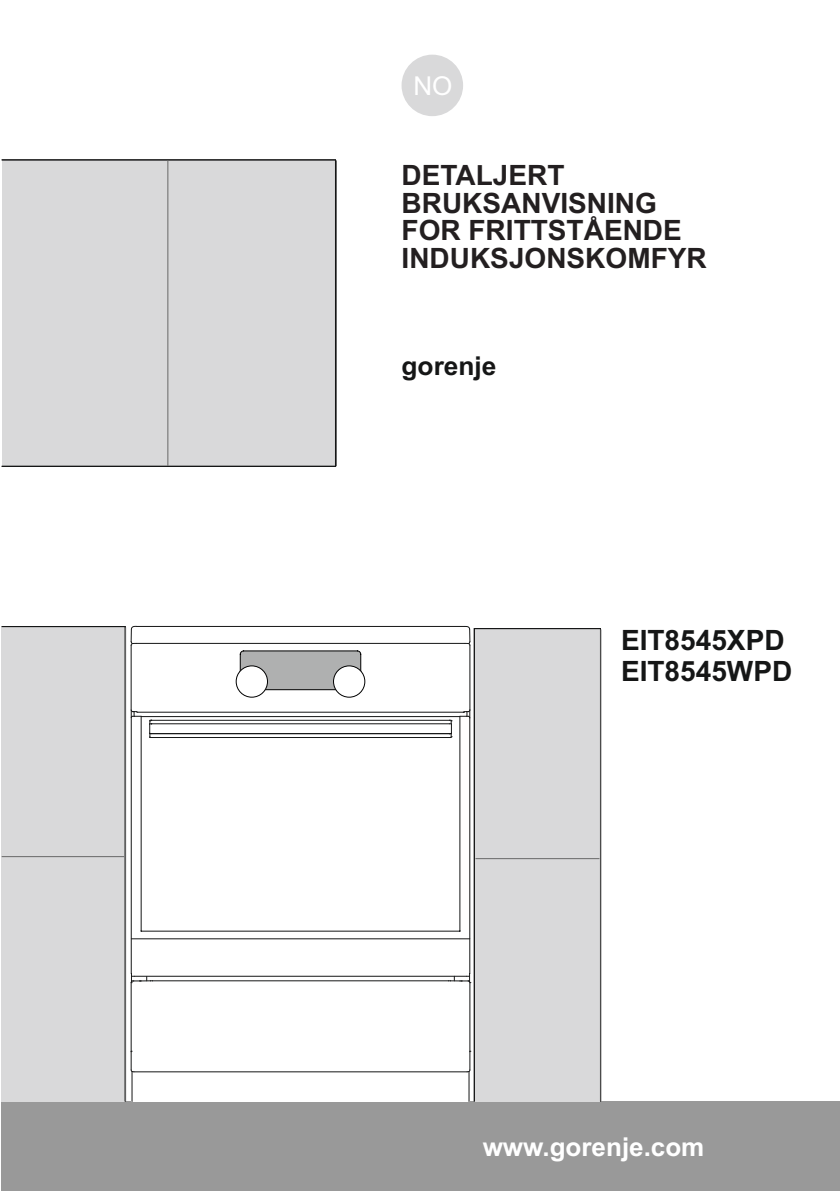
<style>
.page{position:relative;width:840px;height:1191px;background:#fff}
.page>*{position:absolute;margin:0;border:0;box-sizing:border-box;transform-origin:0 0}
.t1{font:700 28px/27.6px "Arial";color:#231f20}
.t2{font:700 28px/31.2px "Arial";color:#151616}
.t3{font:700 26px "Arial";color:#fff}
.t4{font:700 26px "Arial";color:#151616}
.t5{font:26px "Arial";color:#fff}
</style>
<div class="page">
<div style="left:2px;top:1101px;width:837px;height:90px;background:#999"></div>
<div style="left:2px;top:160px;width:333px;height:306px;background:#d9d9da"></div>
<div style="left:1px;top:159px;width:335px;height:308px;border:1px solid #151616"></div>
<hr style="left:336px;top:160px;width:1px;height:306px;background:#686868">
<hr style="left:167px;top:160px;width:1px;height:306px;background:#686868">
<div style="left:1px;top:626px;width:125px;height:476px;background:#d9d9da"></div>
<hr style="left:125px;top:627px;width:1px;height:474px;background:#686868">
<hr style="left:2px;top:856px;width:122px;height:1px;background:#686868">
<hr style="left:136px;top:626px;width:328px;height:1px;background:#151616">
<hr style="left:151px;top:723px;width:298px;height:1px;background:#151616">
<hr style="left:134px;top:1071px;width:333px;height:1px;background:#151616">
<hr style="left:131px;top:982px;width:1px;height:69px;background:#151616">
<hr style="left:469px;top:982px;width:1px;height:69px;background:#151616">
<hr style="left:152px;top:980px;width:296px;height:1px;background:#151616">
<hr style="left:134px;top:976px;width:332px;height:1px;background:#151616">
<hr style="left:131px;top:938px;width:338px;height:1px;background:#151616">
<hr style="left:141px;top:716px;width:1px;height:215px;background:#151616">
<hr style="left:459px;top:716px;width:1px;height:215px;background:#151616">
<hr style="left:131px;top:710px;width:1px;height:263px;background:#151616">
<hr style="left:132px;top:1071px;width:1px;height:30px;background:#151616">
<hr style="left:469px;top:710px;width:1px;height:263px;background:#151616">
<hr style="left:468px;top:1071px;width:1px;height:30px;background:#151616">
<hr style="left:131px;top:645px;width:1px;height:65px;background:#151616">
<hr style="left:136px;top:643px;width:328px;height:1px;background:#151616">
<hr style="left:469px;top:645px;width:1px;height:65px;background:#151616">
<hr style="left:138px;top:712px;width:325px;height:1px;background:#151616">
<hr style="left:152px;top:720px;width:297px;height:1px;background:#151616">
<hr style="left:150px;top:737px;width:300px;height:1px;background:#151616">
<hr style="left:151px;top:733px;width:298px;height:1px;background:#151616">
<hr style="left:141px;top:716px;width:318px;height:1px;background:#151616">
<svg style="left:131px;top:626px;width:6px;height:20px"></svg>
<svg style="left:464px;top:626px;width:6px;height:20px"></svg>
<svg style="left:466px;top:1051px;width:4px;height:21px"></svg>
<svg style="left:131px;top:1051px;width:3px;height:21px"></svg>
<svg style="left:448px;top:719px;width:4px;height:19px"></svg>
<svg style="left:149px;top:720px;width:3px;height:18px"></svg>
<hr style="left:141px;top:930px;width:318px;height:1px;background:#151616">
<svg style="left:459px;top:709px;width:11px;height:9px"></svg>
<svg style="left:448px;top:973px;width:22px;height:10px"></svg>
<svg style="left:131px;top:709px;width:10px;height:9px"></svg>
<svg style="left:131px;top:973px;width:22px;height:10px"></svg>
<div style="left:474px;top:628px;width:126px;height:473px;background:#d9d9da"></div>
<div style="left:473px;top:628px;width:127px;height:474px;border:1px solid #151616"></div>
<hr style="left:600px;top:629px;width:1px;height:472px;background:#686868">
<hr style="left:475px;top:858px;width:124px;height:1px;background:#686868">
<svg style="left:237px;top:650px;width:127px;height:40px"></svg>
<div style="left:235px;top:665px;width:33px;height:32px;background:#fff;border:1px solid #000;border-radius:50%"></div>
<div style="left:333px;top:665px;width:32px;height:32px;background:#fff;border:1px solid #000;border-radius:50%"></div>
<div style="left:401px;top:55px;width:62px;height:61px;background:#d9d9da;border-radius:50%"></div>
<p class="t5" style="left:413px;top:76px;width:40px">NO</p>
<p class="t1" style="left:401px;top:164px;width:306px">DETALJERT<br>BRUKSANVISNING<br>FOR FRITTSTÅENDE<br>INDUKSJONSKOMFYR</p>
<p class="t4" style="left:401px;top:356px;width:96px">gorenje</p>
<p class="t2" style="left:620px;top:627px;width:173px">EIT8545XPD<br>EIT8545WPD</p>
<p class="t3" style="left:482px;top:1136px;width:223px">www.gorenje.com</p>
</div>
